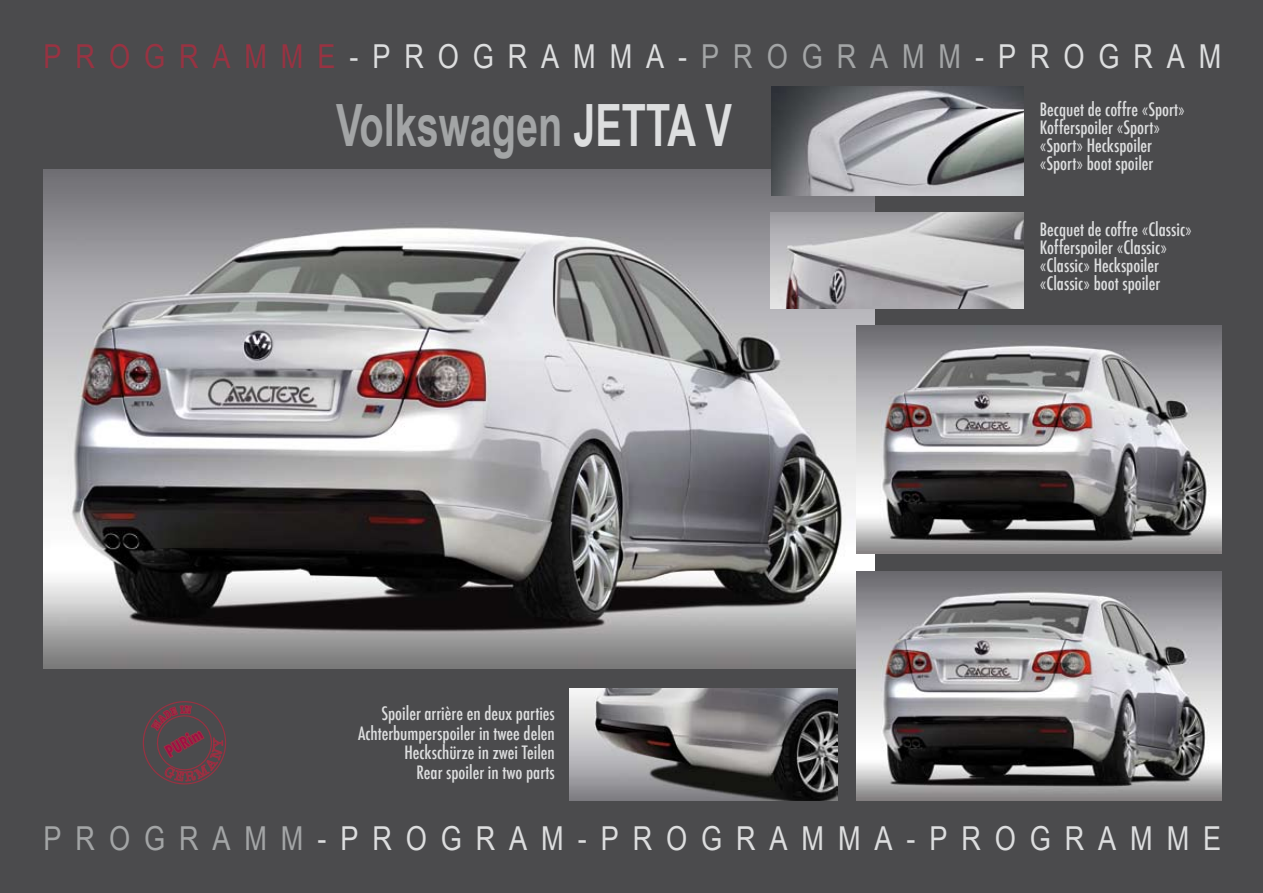
<style>
.page{position:relative;width:1263px;height:893px;background:#4b4b4d}
.page>*{position:absolute;margin:0;border:0;box-sizing:border-box;transform-origin:0 0}
.t1{font:700 58.35px "Arial Narrow";color:#a3a5a6;scale:.83 1}
.t2{font:33px "Arial Narrow";letter-spacing:.42em;color:#dddedf}
.t3{font:500 condensed 18px/18px "Futura";color:#dddedf}
.s1{color:#983342}
.s2{color:#a3a5a6}
.s3{color:#dddedf}
</style>
<div class="page">
<img style="left:44px;top:170px;width:831px;height:499px">
<img style="left:856px;top:572px;width:365px;height:228px">
<img style="left:771px;top:213px;width:253px;height:95px">
<svg style="left:142px;top:701px;width:85px;height:84px"></svg>
<img style="left:771px;top:86px;width:253px;height:109px">
<img style="left:856px;top:325px;width:365px;height:229px">
<img style="left:570px;top:689px;width:268px;height:111px">
<h2 class="t2" style="left:44px;top:37px;width:1179px"><span class="s1">PROGRAMME</span>-PROGRAMMA-<span class="s2">PROGRAMM</span>-PROGRAM</h2>
<h1 class="t1" style="left:336px;top:92px;width:478px">Volkswagen <span class="s3">JETTA V</span></h1>
<p class="t3" style="left:1040px;top:100px;width:147px">Becquet de coffre «Sport»<br>Kofferspoiler «Sport» «Sport» Heckspoiler «Sport» boot spoiler</p>
<p class="t3" style="left:358px;top:704px;width:198px;line-height:19.5px;text-align:right">Spoiler arrière en deux parties<br>Achterbumperspoiler in twee delen<br>Heckschürze in zwei Teilen<br>Rear spoiler in two parts</p>
<p class="t3" style="left:1040px;top:220px;width:154px">Becquet de coffre «Classic»<br>Kofferspoiler «Classic» «Classic» Heckspoiler «Classic» boot spoiler</p>
<h2 class="t2" style="left:44px;top:819px;width:1179px"><span class="s2">PROGRAMM</span>-PROGRAM-PROGRAMMA-PROGRAMME</h2>
</div>
